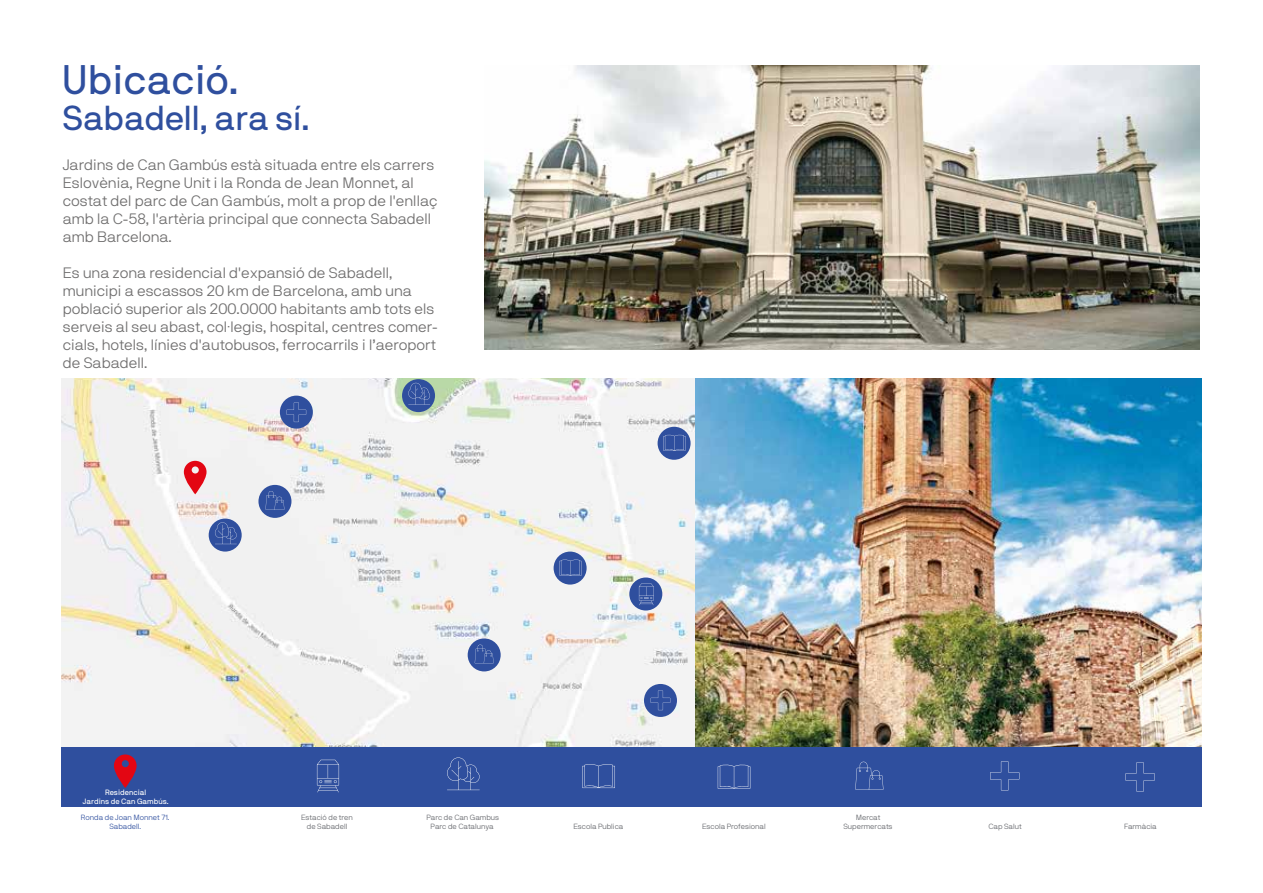
<style>
.page{position:relative;width:1263px;height:893px;background:#fff}
.page>*{position:absolute;margin:0;border:0;box-sizing:border-box;transform-origin:0 0}
.t1{font:41.1px "NB International Pro";color:#2f4f9e}
.t2{font:34.5px "NB International Pro";letter-spacing:-.005em;color:#2f4f9e}
.t3{font:300 15px/18px "NB International Pro";letter-spacing:-.005em;color:#706f6f}
.t4{font:7.65px/9px "NB International Pro";color:#fff;text-align:center}
.t5{font:300 7.5px/9px "NB International Pro";letter-spacing:-.005em;color:#63656a;text-align:center}
.t6{font:300 7.5px/9px "NB International Pro";letter-spacing:-.005em;color:#2f4f9e;text-align:center}
</style>
<div class="page">
<img style="left:61px;top:378px;width:1140px;height:369px">
<img style="left:484px;top:65px;width:715px;height:284px">
<div style="left:629px;top:577px;width:33px;height:33px;background:#2f4f9e;border-radius:50%"></div>
<svg style="left:639px;top:583px;width:15px;height:22px"></svg>
<div style="left:209px;top:519px;width:33px;height:33px;background:#2f4f9e;border-radius:50%"></div>
<svg style="left:215px;top:522px;width:22px;height:22px"></svg>
<div style="left:402px;top:379px;width:33px;height:33px;background:#2f4f9e;border-radius:50%"></div>
<svg style="left:408px;top:383px;width:22px;height:22px"></svg>
<div style="left:644px;top:684px;width:33px;height:33px;background:#2f4f9e;border-radius:50%"></div>
<svg style="left:651px;top:690px;width:19px;height:20px"></svg>
<div style="left:280px;top:396px;width:33px;height:33px;background:#2f4f9e;border-radius:50%"></div>
<svg style="left:287px;top:402px;width:19px;height:20px"></svg>
<div style="left:554px;top:552px;width:33px;height:33px;background:#2f4f9e;border-radius:50%"></div>
<svg style="left:560px;top:559px;width:21px;height:17px"></svg>
<div style="left:658px;top:427px;width:33px;height:33px;background:#2f4f9e;border-radius:50%"></div>
<svg style="left:663px;top:434px;width:22px;height:17px"></svg>
<div style="left:468px;top:638px;width:33px;height:33px;background:#2f4f9e;border-radius:50%"></div>
<svg style="left:475px;top:644px;width:19px;height:19px"></svg>
<svg style="left:184px;top:461px;width:23px;height:33px"></svg>
<div style="left:258px;top:485px;width:33px;height:33px;background:#2f4f9e;border-radius:50%"></div>
<svg style="left:266px;top:491px;width:18px;height:19px"></svg>
<div style="left:61px;top:747px;width:1141px;height:60px;background:#2f4f9e"></div>
<svg style="left:114px;top:754px;width:23px;height:34px"></svg>
<svg style="left:317px;top:760px;width:22px;height:32px"></svg>
<svg style="left:447px;top:757px;width:33px;height:33px"></svg>
<svg style="left:855px;top:762px;width:28px;height:28px"></svg>
<svg style="left:990px;top:761px;width:29px;height:30px"></svg>
<svg style="left:1125px;top:762px;width:30px;height:30px"></svg>
<svg style="left:582px;top:764px;width:33px;height:24px"></svg>
<svg style="left:718px;top:764px;width:32px;height:25px"></svg>
<h1 class="t1" style="left:63px;top:56px;width:178px">Ubicació.</h1>
<h2 class="t2" style="left:63px;top:98px;width:249px">Sabadell, ara sí.</h2>
<p class="t3" style="left:63px;top:156px;width:376px">Jardins de Can Gambús està situada entre els carrers Eslovènia, Regne Unit i la Ronda de Jean Monnet, al costat del parc de Can Gambús, molt a prop de l'enllaç amb la C-58, l'artèria principal que connecta Sabadell amb Barcelona.</p>
<p class="t3" style="left:63px;top:264px;width:377px">Es una zona residencial d'expansió de Sabadell, municipi a escassos 20 km de Barcelona, amb una població superior als 200.0000 habitants amb tots els serveis al seu abast, col·legis, hospital, centres comer&shy;cials, hotels, línies d'autobusos, ferrocarrils i l’aeroport de Sabadell.</p>
<p class="t4" style="left:83px;top:788px;width:87px">Residencial<br>Jardins de Can Gambús.</p>
<p class="t6" style="left:81px;top:812px;width:90px">Ronda de Joan Monnet 71.<br>Sabadell.</p>
<p class="t5" style="left:301px;top:813px;width:53px">Estació de tren de Sabadell</p>
<p class="t5" style="left:426px;top:813px;width:74px">Parc de Can Gambus<br>Parc de Catalunya</p>
<p class="t5" style="left:573px;top:822px;width:52px">Escola Publica</p>
<p class="t5" style="left:702px;top:822px;width:65px">Escola Profesional</p>
<p class="t5" style="left:843px;top:812px;width:51px">Mercat<br>Supermercats</p>
<p class="t5" style="left:988px;top:822px;width:35px">Cap Salut</p>
<p class="t5" style="left:1124px;top:822px;width:34px">Farmàcia</p>
</div>
